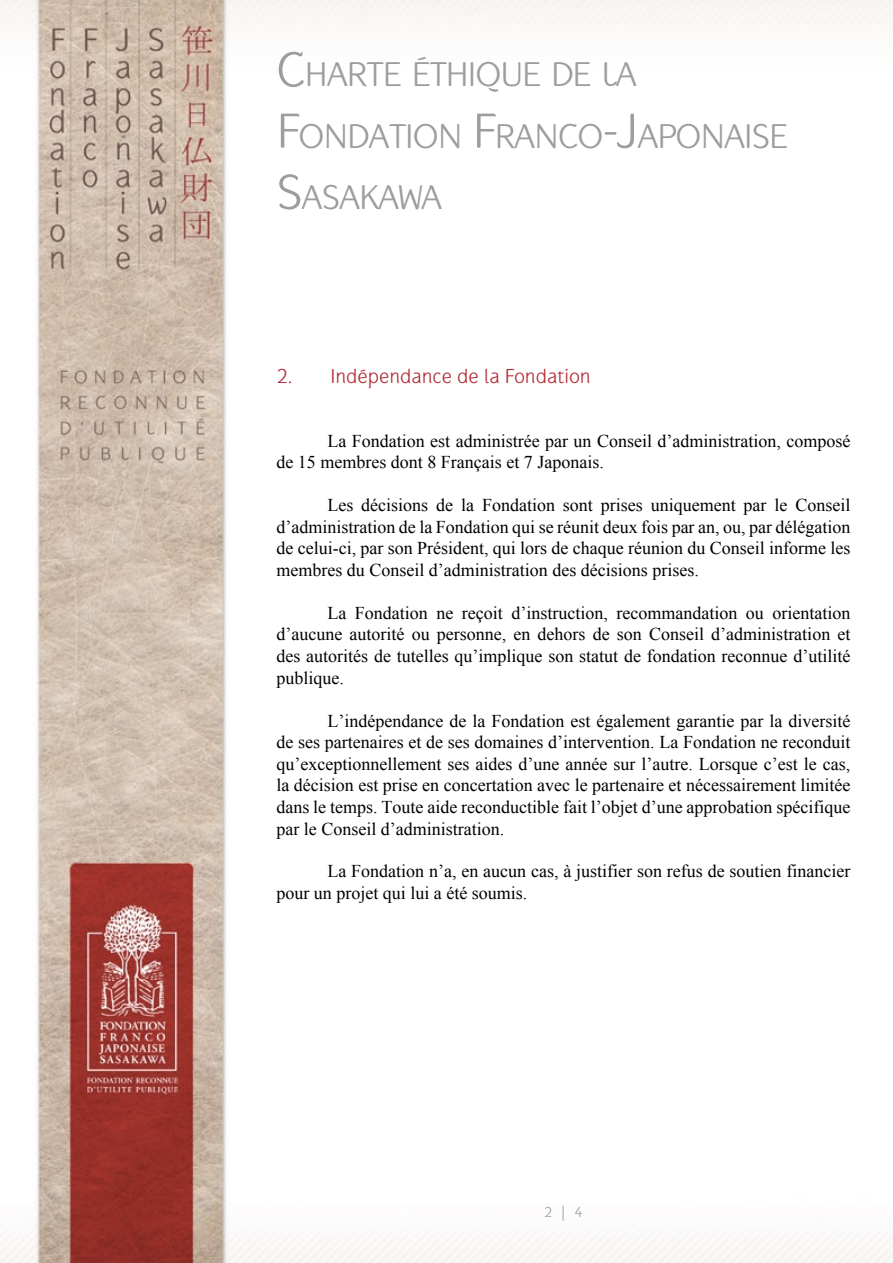
<style>
.page{position:relative;width:893px;height:1263px;background:#fff}
.page>*{position:absolute;margin:0;border:0;box-sizing:border-box;transform-origin:0 0}
.t1{font:35.7px/61.2px "Gauntlet Classic";letter-spacing:-.03em;color:#9c9d9f}
.t2{font:21px "Gauntlet Classic";color:#b32a35}
.t3{font:18px/21.6px "Times New Roman";color:#000;text-align:justify}
.t4{font:15px "Gauntlet Classic";color:#9c9d9f}
.s1{font-size:51px}
</style>
<div class="page">
<img style="left:0;top:0;width:893px;height:1263px">
<svg style="left:545px;top:1206px;width:6px;height:11px"></svg>
<h1 class="t1" style="left:276px;top:44px;width:513px"><span class="s1">C</span>HARTE ÉTHIQUE DE LA<br><span class="s1">F</span>ONDATION <span class="s1">F</span>RANCO<span class="s1">-J</span>APONAISE<br><span class="s1">S</span>ASAKAWA</h1>
<p class="t2" style="left:276px;top:363px;width:316px">2. INDÉPENDANCE DE LA FONDATION</p>
<p class="t3" style="left:276px;top:430px;width:576px;text-indent:51px">La Fondation est administrée par un Conseil d’administration, composé de 15 membres dont 8 Français et 7 Japonais.</p>
<p class="t3" style="left:276px;top:494px;width:576px;text-indent:51px">Les décisions de la Fondation sont prises uniquement par le Conseil d’administration de la Fondation qui se réunit deux fois par an, ou, par délégation de celui-ci, par son Président, qui lors de chaque réunion du Conseil informe les membres du Conseil d’administration des décisions prises.</p>
<p class="t3" style="left:276px;top:602px;width:576px;text-indent:51px">La Fondation ne reçoit d’instruction, recommandation ou orientation d’aucune autorité ou personne, en dehors de son Conseil d’administration et des autorités de tutelles qu’implique son statut de fondation reconnue d’utilité publique.</p>
<p class="t3" style="left:276px;top:709px;width:576px;text-indent:51px">L’indépendance de la Fondation est également garantie par la diversité de ses partenaires et de ses domaines d’intervention. La Fondation ne reconduit qu’exceptionnellement ses aides d’une année sur l’autre. Lorsque c’est le cas, la décision est prise en concertation avec le partenaire et nécessairement limitée dans le temps. Toute aide reconductible fait l’objet d’une approbation spécifique par le Conseil d’administration.</p>
<p class="t3" style="left:276px;top:860px;width:576px;text-indent:51px">La Fondation n’a, en aucun cas, à justifier son refus de soutien financier pour un projet qui lui a été soumis.</p>
<p class="t4" style="left:559px;top:1203px;width:25px">| 4</p>
</div>
